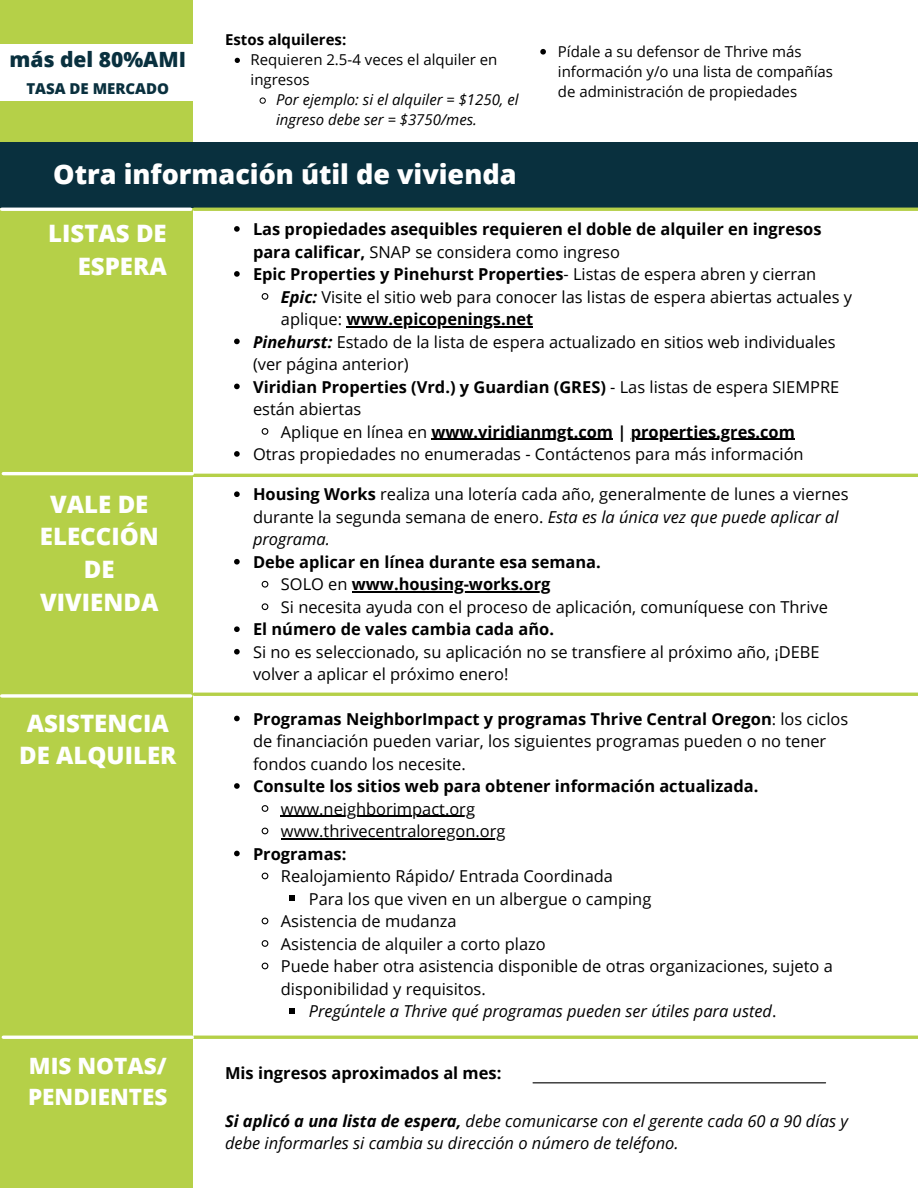
<style>
.page{position:relative;width:918px;height:1188px;background:#fff}
.page>*{position:absolute;margin:0;border:0;box-sizing:border-box;transform-origin:0 0}
.t1{font:800 27px "Open Sans";color:#fff}
.t2{font:800 24px/32.7px "Open Sans";color:#fff;text-align:center}
.t3{font:800 22.5px/31.5px "Open Sans";color:#fff}
.t4{font:800 21px "Open Sans";color:#09303e}
.t5{font:italic 16.5px/22.5px "Open Sans";color:#000}
.t6{font:700 16.5px "Open Sans";color:#000}
.t7{font:16.35px/22.5px "Open Sans";color:#000}
.t8{font:700 16.35px "Open Sans";color:#000}
.t9{font:italic 16.35px "Open Sans";color:#000}
.t10{font:15px/20.2px "Open Sans";color:#000}
.t11{font:italic 15px/20.1px "Open Sans";color:#000}
.t12{font:700 15px "Open Sans";color:#000}
.t13{font:800 15px "Open Sans";color:#09303e}
.s1{font-weight:700}
.s2{font-weight:400}
.s3{font-weight:700;font-style:italic}
.s4{font-style:italic}
.s5{font-style:normal}
</style>
<div class="page">
<div style="left:0;top:0;width:192px;height:1188px;background:#b5d048"></div>
<div style="left:0;top:44px;width:198px;height:57px;background:#fff"></div>
<div style="left:0;top:142px;width:918px;height:66px;background:#09303e"></div>
<hr style="left:176px;top:474px;width:742px;height:3px;background:#b5d048">
<hr style="left:3px;top:472px;width:189px;height:3px;background:#fff">
<hr style="left:194px;top:1036px;width:724px;height:3px;background:#b5d048">
<hr style="left:3px;top:1036px;width:189px;height:3px;background:#fff">
<svg style="left:235px;top:58px;width:5px;height:5px"></svg>
<svg style="left:259px;top:97px;width:7px;height:7px"></svg>
<svg style="left:540px;top:49px;width:6px;height:6px"></svg>
<hr style="left:2px;top:208px;width:189px;height:3px;background:#fff">
<hr style="left:194px;top:208px;width:724px;height:3px;background:#b5d048">
<svg style="left:234px;top:226px;width:6px;height:6px"></svg>
<svg style="left:234px;top:271px;width:6px;height:6px"></svg>
<svg style="left:261px;top:293px;width:8px;height:7px"></svg>
<hr style="left:346px;top:326px;width:187px;height:1px;background:#000">
<svg style="left:234px;top:339px;width:6px;height:5px"></svg>
<svg style="left:234px;top:384px;width:6px;height:5px"></svg>
<svg style="left:261px;top:428px;width:8px;height:7px"></svg>
<hr style="left:431px;top:439px;width:182px;height:1px;background:#000">
<hr style="left:631px;top:439px;width:164px;height:1px;background:#000">
<svg style="left:234px;top:451px;width:6px;height:6px"></svg>
<svg style="left:234px;top:491px;width:6px;height:6px"></svg>
<svg style="left:234px;top:559px;width:6px;height:6px"></svg>
<svg style="left:261px;top:580px;width:8px;height:8px"></svg>
<hr style="left:352px;top:592px;width:199px;height:1px;background:#000">
<svg style="left:261px;top:603px;width:8px;height:8px"></svg>
<svg style="left:234px;top:626px;width:6px;height:6px"></svg>
<svg style="left:234px;top:649px;width:6px;height:6px"></svg>
<hr style="left:194px;top:693px;width:724px;height:3px;background:#b5d048">
<svg style="left:2px;top:694px;width:189px;height:4px"></svg>
<svg style="left:234px;top:716px;width:6px;height:5px"></svg>
<svg style="left:234px;top:783px;width:6px;height:6px"></svg>
<svg style="left:261px;top:805px;width:8px;height:7px"></svg>
<hr style="left:281px;top:816px;width:194px;height:1px;background:#000">
<svg style="left:261px;top:827px;width:8px;height:8px"></svg>
<hr style="left:281px;top:838px;width:224px;height:1px;background:#000">
<svg style="left:234px;top:851px;width:6px;height:5px"></svg>
<svg style="left:261px;top:872px;width:8px;height:8px"></svg>
<svg style="left:289px;top:896px;width:6px;height:5px"></svg>
<svg style="left:261px;top:917px;width:8px;height:8px"></svg>
<svg style="left:261px;top:940px;width:8px;height:7px"></svg>
<svg style="left:261px;top:962px;width:8px;height:8px"></svg>
<svg style="left:289px;top:1008px;width:6px;height:6px"></svg>
<hr style="left:533px;top:1082px;width:293px;height:1px;background:#000">
<p class="t4" style="left:9px;top:43px;width:178px">más del 80%AMI</p>
<p class="t13" style="left:26px;top:77px;width:144px">TASA DE MERCADO</p>
<p class="t12" style="left:225px;top:29px;width:123px">Estos alquileres:</p>
<p class="t10" style="left:251px;top:49px;width:248px">Requieren 2.5-4 veces el alquiler en ingresos</p>
<p class="t11" style="left:276px;top:89px;width:244px">Por ejemplo: si el alquiler = $1250, el ingreso debe ser = $3750/mes.</p>
<p class="t10" style="left:558px;top:41px;width:277px">Pídale a su defensor de Thrive más información y/o una lista de compañías de administración de propiedades</p>
<h1 class="t1" style="left:53px;top:154px;width:465px">Otra información útil de vivienda</h1>
<h2 class="t2" style="left:48px;top:216px;width:120px;text-align:right">LISTAS DE<br>ESPERA</h2>
<p class="t8" style="left:253px;top:218px;width:570px">Las propiedades asequibles requieren el doble de alquiler en ingresos</p>
<p class="t7" style="left:253px;top:240px;width:369px"><span class="s1">para calificar,</span> SNAP se considera como ingreso</p>
<p class="t8" style="left:253px;top:263px;width:565px">Epic Properties y Pinehurst Properties<span class="s2">- Listas de espera abren y cierran</span></p>
<p class="t7" style="left:281px;top:285px;width:573px"><span class="s3">Epic:</span> Visite el sitio web para conocer las listas de espera abiertas actuales y</p>
<p class="t8" style="left:281px;top:308px;width:254px"><span class="s2">aplique:</span> www.epicopenings.net</p>
<p class="t7" style="left:253px;top:330px;width:584px"><span class="s3">Pinehurst:</span> Estado de la lista de espera actualizado en sitios web individuales</p>
<p class="t7" style="left:253px;top:353px;width:157px">(ver página anterior)</p>
<p class="t8" style="left:253px;top:375px;width:588px">Viridian Properties (Vrd.) y Guardian (GRES) <span class="s2">- Las listas de espera SIEMPRE</span></p>
<p class="t7" style="left:253px;top:398px;width:110px">están abiertas</p>
<p class="t8" style="left:281px;top:420px;width:516px"><span class="s2">Aplique en línea en</span> www.viridianmgt.com | properties.gres.com</p>
<p class="t7" style="left:253px;top:443px;width:552px">Otras propiedades no enumeradas - Contáctenos para más información</p>
<p class="t7" style="left:253px;top:483px;width:597px"><span class="s1">Housing Works</span> realiza una lotería cada año, generalmente de lunes a viernes durante la segunda semana de enero. <span class="s4">Esta es la única vez que puede aplicar al programa.</span></p>
<p class="t7" style="left:281px;top:550px;width:549px;text-indent:-28px"><span class="s1">Debe aplicar en línea durante esa semana.<br></span>SOLO en <span class="s1">www.housing-works.org<br></span>Si necesita ayuda con el proceso de aplicación, comuníquese con Thrive</p>
<p class="t8" style="left:253px;top:618px;width:303px">El número de vales cambia cada año.</p>
<p class="t7" style="left:253px;top:640px;width:568px">Si no es seleccionado, su aplicación no se transfiere al próximo año, ¡DEBE volver a aplicar el próximo enero!</p>
<h2 class="t2" style="left:40px;top:487px;width:120px">VALE DE<br>ELECCIÓN<br>DE<br>VIVIENDA</h2>
<h2 class="t2" style="left:19px;top:705px;width:159px">ASISTENCIA<br>DE ALQUILER</h2>
<p class="t7" style="left:253px;top:707px;width:597px"><span class="s1">Programas NeighborImpact y programas Thrive Central Oregon</span>: los ciclos de financiación pueden variar, los siguientes programas pueden o no tener fondos cuando los necesite.</p>
<p class="t8" style="left:253px;top:775px;width:507px">Consulte los sitios web para obtener información actualizada.</p>
<p class="t7" style="left:281px;top:797px;width:226px">www.neighborimpact.org www.thrivecentraloregon.org</p>
<p class="t8" style="left:253px;top:842px;width:95px">Programas:</p>
<p class="t7" style="left:281px;top:865px;width:334px">Realojamiento Rápido/ Entrada Coordinada</p>
<p class="t7" style="left:309px;top:887px;width:344px">Para los que viven en un albergue o camping</p>
<p class="t7" style="left:281px;top:910px;width:177px">Asistencia de mudanza</p>
<p class="t7" style="left:281px;top:932px;width:266px">Asistencia de alquiler a corto plazo</p>
<p class="t7" style="left:281px;top:955px;width:553px">Puede haber otra asistencia disponible de otras organizaciones, sujeto a</p>
<p class="t7" style="left:281px;top:977px;width:206px">disponibilidad y requisitos.</p>
<p class="t9" style="left:309px;top:1000px;width:469px">Pregúntele a Thrive qué programas pueden ser útiles para usted<span class="s5">.</span></p>
<h3 class="t3" style="left:28px;top:1049px;width:141px">MIS NOTAS/<br>PENDIENTES</h3>
<p class="t6" style="left:225px;top:1061px;width:278px">Mis ingresos aproximados al mes:</p>
<p class="t5" style="left:225px;top:1109px;width:624px"><span class="s1">Si aplicó a una lista de espera,</span> debe comunicarse con el gerente cada 60 a 90 días y debe informarles si cambia su dirección o número de teléfono.</p>
</div>
